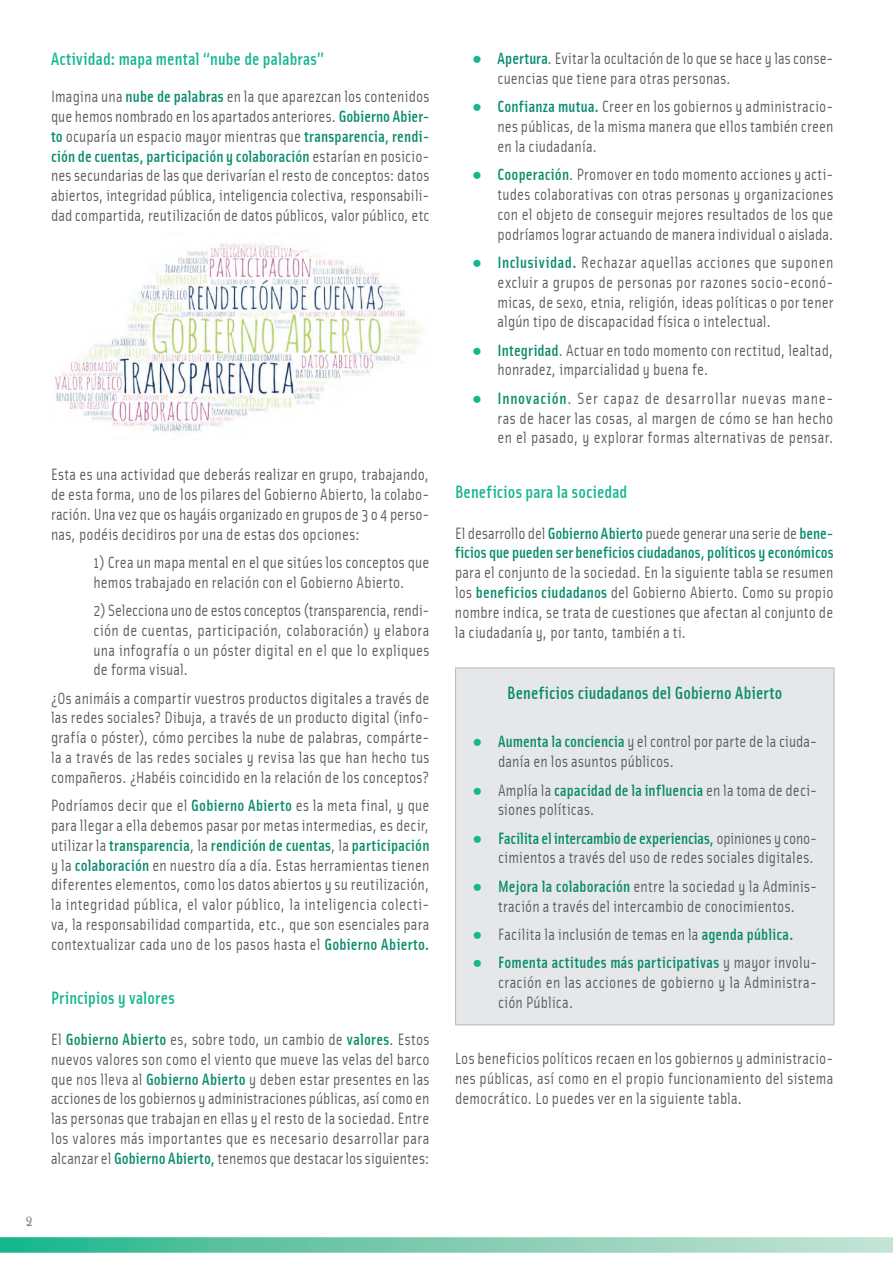
<style>
.page{position:relative;width:893px;height:1263px;background:#fff}
.page>*{position:absolute;margin:0;border:0;box-sizing:border-box;transform-origin:0 0}
.t1{font:500 18px "Solex";letter-spacing:.005em;color:#15b68d}
.t2{font:500 18px "Solex";letter-spacing:.005em;color:#088b6b}
.t3{font:16.5px/19.8px "Solex";letter-spacing:.01em;color:#57585a;text-align:justify}
.t4{font:500 16.5px/19.8px "Solex";letter-spacing:-.005em;color:#088b6b}
.t5{font:13.5px "Minion Pro";color:#808285}
.s1{font-weight:500;color:#088b6b}
.s2{font-family:"Courier New";color:#15b68d}
.s3{font-weight:400;color:#57585a}
</style>
<div class="page">
<svg style="left:0;top:1237px;width:893px;height:15px"></svg>
<div style="left:456px;top:668px;width:378px;height:357px;background:#e6e7e9"></div>
<hr style="left:455px;top:667px;width:380px;height:1px;background:#bcbdc0">
<hr style="left:455px;top:668px;width:1px;height:356px;background:#bcbdc0">
<hr style="left:833px;top:668px;width:2px;height:356px;background:#bcbdc0">
<hr style="left:455px;top:1024px;width:380px;height:1px;background:#bcbdc0">
<img style="left:55px;top:243px;width:372px;height:190px">
<h3 class="t1" style="left:51px;top:48px;width:274px">Actividad: mapa mental “nube de palabras”</h3>
<p class="t3" style="left:51px;top:86px;width:380px">Imagina una <span class="s1">nube de palabras</span> en la que aparezcan los contenidos que hemos nombrado en los apartados anteriores. <span class="s1">Gobierno Abier&shy;to</span> ocuparía un espacio mayor mientras que <span class="s1">transparencia, rendi&shy;ción de cuentas, participación y colaboración</span> estarían en posicio&shy;nes secundarias de las que derivarían el resto de conceptos: datos abiertos, integridad pública, inteligencia colectiva, responsabili&shy;dad compartida, reutilización de datos públicos, valor público, etc</p>
<p class="t5" style="left:26px;top:1211px;width:8px">9</p>
<p class="t3" style="left:51px;top:464px;width:380px">Esta es una actividad que deberás realizar en grupo, trabajando, de esta forma, uno de los pilares del Gobierno Abierto, la colabo&shy;ración. Una vez que os hayáis organizado en grupos de 3 o 4 perso&shy;nas, podéis decidiros por una de estas dos opciones:</p>
<p class="t3" style="left:94px;top:551px;width:337px">1) Crea un mapa mental en el que sitúes los conceptos que hemos trabajado en relación con el Gobierno Abierto.</p>
<p class="t3" style="left:94px;top:599px;width:337px">2) Selecciona uno de estos conceptos (transparencia, rendi&shy;ción de cuentas, participación, colaboración) y elabora una infografía o un póster digital en el que lo expliques de forma visual.</p>
<p class="t3" style="left:51px;top:687px;width:380px">¿Os animáis a compartir vuestros productos digitales a través de las redes sociales? Dibuja, a través de un producto digital (info&shy;grafía o póster), cómo percibes la nube de palabras, compárte&shy;la a través de las redes sociales y revisa las que han hecho tus compañeros. ¿Habéis coincidido en la relación de los conceptos?</p>
<p class="t3" style="left:51px;top:795px;width:380px">Podríamos decir que el <span class="s1">Gobierno Abierto</span> es la meta final, y que para llegar a ella debemos pasar por metas intermedias, es decir, utilizar la <span class="s1">transparencia</span>, la <span class="s1">rendición de cuentas</span>, la <span class="s1">participación </span>y la <span class="s1">colaboración</span> en nuestro día a día. Estas herramientas tienen diferentes elementos, como los datos abiertos y su reutilización, la integridad pública, el valor público, la inteligencia colecti&shy;va, la responsabilidad compartida, etc., que son esenciales para contextualizar cada uno de los pasos hasta el <span class="s1">Gobierno Abierto.</span></p>
<h3 class="t1" style="left:51px;top:986px;width:125px">Principios y valores</h3>
<p class="t3" style="left:51px;top:1029px;width:380px">El <span class="s1">Gobierno Abierto</span> es, sobre todo, un cambio de <span class="s1">valores</span>. Estos nuevos valores son como el viento que mueve las velas del barco que nos lleva al <span class="s1">Gobierno Abierto</span> y deben estar presentes en las acciones de los gobiernos y administraciones públicas, así como en las personas que trabajan en ellas y el resto de la sociedad. Entre los valores más importantes que es necesario desarrollar para alcanzar el <span class="s1">Gobierno Abierto,</span> tenemos que destacar los siguientes:</p>
<p class="t3" style="left:497px;top:48px;width:337px;text-indent:-26px"><span class="s2">●</span> <span class="s1">Apertura</span>. Evitar la ocultación de lo que se hace y las conse&shy;cuencias que tiene para otras personas.</p>
<p class="t3" style="left:497px;top:96px;width:337px;text-indent:-26px"><span class="s2">●</span> <span class="s1">Confianza mutua.</span> Creer en los gobiernos y administracio&shy;nes públicas, de la misma manera que ellos también creen en la ciudadanía.</p>
<p class="t3" style="left:497px;top:164px;width:337px;text-indent:-26px"><span class="s2">●</span> <span class="s1">Cooperación</span>. Promover en todo momento acciones y acti&shy;tudes colaborativas con otras personas y organizaciones con el objeto de conseguir mejores resultados de los que podríamos lograr actuando de manera individual o aislada.</p>
<p class="t3" style="left:497px;top:252px;width:337px;text-indent:-26px"><span class="s2">●</span> <span class="s1">Inclusividad.</span> Rechazar aquellas acciones que suponen excluir a grupos de personas por razones socio-econó&shy;micas, de sexo, etnia, religión, ideas políticas o por tener algún tipo de discapacidad física o intelectual.</p>
<p class="t3" style="left:497px;top:339px;width:337px;text-indent:-26px"><span class="s2">●</span> <span class="s1">Integridad</span>. Actuar en todo momento con rectitud, lealtad, honradez, imparcialidad y buena fe.</p>
<p class="t3" style="left:497px;top:387px;width:337px;text-indent:-26px"><span class="s2">●</span> <span class="s1">Innovación</span>. Ser capaz de desarrollar nuevas mane&shy;ras de hacer las cosas, al margen de cómo se han hecho en el pasado, y explorar formas alternativas de pensar.</p>
<h3 class="t1" style="left:455px;top:480px;width:174px">Beneficios para la sociedad</h3>
<p class="t4" style="left:455px;top:522px;width:380px"><span class="s3">El desarrollo del</span> Gobierno Abierto <span class="s3">puede generar una serie de</span> bene&shy;ficios que pueden ser beneficios ciudadanos, políticos y económicos</p>
<p class="t3" style="left:455px;top:562px;width:380px">para el conjunto de la sociedad. En la siguiente tabla se resumen los <span class="s1">beneficios ciudadanos</span> del Gobierno Abierto. Como su propio nombre indica, se trata de cuestiones que afectan al conjunto de la ciudadanía y, por tanto, también a ti.</p>
<h3 class="t2" style="left:507px;top:681px;width:277px">Beneficios ciudadanos del Gobierno Abierto</h3>
<p class="t3" style="left:498px;top:731px;width:320px;text-indent:-26px"><span class="s2">●</span> <span class="s1">Aumenta la conciencia</span> y el control por parte de la ciuda&shy;danía en los asuntos públicos.</p>
<p class="t3" style="left:498px;top:779px;width:320px;text-indent:-26px"><span class="s2">●</span> Amplía la <span class="s1">capacidad de la influencia</span> en la toma de deci&shy;siones políticas.</p>
<p class="t3" style="left:473px;top:827px;width:346px;text-align:right"><span class="s2">●</span> <span class="s1">Facilita el intercambio de experiencias,</span> opiniones y cono&shy;cimientos a través del uso de redes sociales digitales.</p>
<p class="t3" style="left:473px;top:875px;width:346px;text-align:center"><span class="s2">●</span> <span class="s1">Mejora la colaboración</span> entre la sociedad y la Adminis&shy;tración a través del intercambio de conocimientos.</p>
<p class="t3" style="left:473px;top:923px;width:322px"><span class="s2">●</span> Facilita la inclusión de temas en la <span class="s1">agenda pública.</span></p>
<p class="t3" style="left:498px;top:952px;width:320px;text-indent:-26px"><span class="s2">●</span> <span class="s1">Fomenta actitudes más participativas</span> y mayor involu&shy;cración en las acciones de gobierno y la Administra&shy;ción Pública.</p>
<p class="t3" style="left:455px;top:1048px;width:380px">Los beneficios políticos recaen en los gobiernos y administracio&shy;nes públicas, así como en el propio funcionamiento del sistema democrático. Lo puedes ver en la siguiente tabla.</p>
</div>
